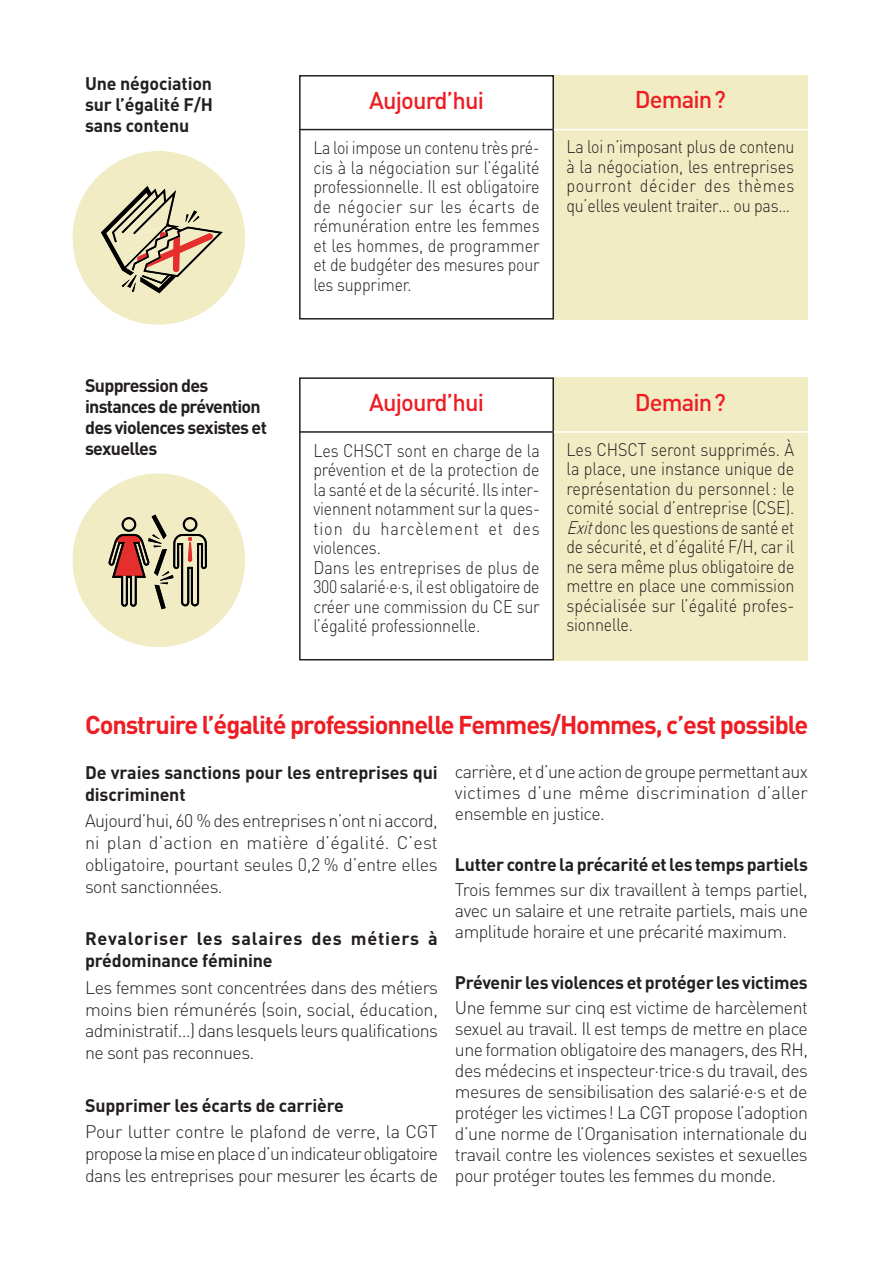
<style>
.page{position:relative;width:893px;height:1263px;background:#fff}
.page>*{position:absolute;margin:0;border:0;box-sizing:border-box;transform-origin:0 0}
.t1{font:700 25.5px "DIN";letter-spacing:-.04em;color:#ee1d23}
.t2{font:500 24px "DIN";letter-spacing:-.035em;color:#ee1d23}
.t3{font:300 18px/21px "DIN";letter-spacing:-.015em;color:#231f20;text-align:justify}
.t4{font:300 18px/19.5px "DIN";letter-spacing:-.015em;color:#231f20;text-align:justify;scale:.89 1}
.t5{font:300 18px/19.5px "DIN";letter-spacing:-.015em;color:#231f20;text-align:justify;scale:.9 1}
.t6{font:700 18px/21px "DIN";letter-spacing:-.01em;color:#231f20;text-align:justify}
.t7{font:700 18px/21px "DIN";letter-spacing:-.04em;color:#231f20}
.t8{font:700 18px/22px "DIN";letter-spacing:.03em;color:#231f20}
.s1{font-style:italic}
</style>
<div class="page">
<div style="left:553px;top:377px;width:255px;height:283px;background:#f1ecc3"></div>
<div style="left:553px;top:75px;width:255px;height:245px;background:#f1ecc3"></div>
<div style="left:299px;top:75px;width:255px;height:245px;border:2px solid #231f20"></div>
<div style="left:299px;top:377px;width:255px;height:283px;border:2px solid #231f20"></div>
<hr style="left:300px;top:129px;width:254px;height:1px;background:#231f20">
<hr style="left:300px;top:431px;width:254px;height:2px;background:#231f20">
<hr style="left:554px;top:129px;width:254px;height:1px;background:#fff">
<hr style="left:554px;top:431px;width:254px;height:2px;background:#fff">
<svg style="left:72px;top:151px;width:173px;height:174px"></svg>
<svg style="left:72px;top:473px;width:173px;height:174px"></svg>
<p class="t6" style="left:85px;top:72px;width:129px">Une négociation sur l’égalité F/H sans contenu</p>
<p class="t7" style="left:85px;top:375px;width:183px">Suppression des instances de prévention des violences sexistes et sexuelles</p>
<h2 class="t2" style="left:369px;top:85px;width:116px">Aujourd’hui</h2>
<p class="t4" style="left:313px;top:138px;width:256px">La loi impose un contenu très pré&shy;cis à la négociation sur l’égalité professionnelle. Il est obligatoire de négocier sur les écarts de rémunération entre les femmes et les hommes, de programmer et de budgéter des mesures pour les supprimer.</p>
<h2 class="t2" style="left:635px;top:84px;width:93px">Demain ?</h2>
<p class="t4" style="left:566px;top:137px;width:258px">La loi n’imposant plus de contenu à la négociation, les entreprises pourront décider des thèmes qu’elles veulent traiter… ou pas…</p>
<h2 class="t2" style="left:369px;top:387px;width:116px">Aujourd’hui</h2>
<p class="t4" style="left:313px;top:440px;width:256px;text-align:left">Les CHSCT sont en charge de la prévention et de la protection de la santé et de la sécurité. Ils inter&shy;viennent notamment sur la ques&shy;tion du harcèlement et des violences.<br>Dans les entreprises de plus de<br>300 salarié·e·s, il est obligatoire de créer une commission du CE sur l’égalité professionnelle.</p>
<h2 class="t2" style="left:635px;top:387px;width:93px">Demain ?</h2>
<p class="t5" style="left:566px;top:439px;width:255px">Les CHSCT seront supprimés. À la place, une instance unique de représentation du personnel : le comité social d’entreprise (CSE).<br><span class="s1">Exit</span>donc les questions de santé et de sécurité, et d’égalité F/H, car il ne sera même plus obligatoire de mettre en place une commission spécialisée sur l’égalité profes&shy;sionnelle.</p>
<h1 class="t1" style="left:85px;top:708px;width:725px">Construire l’égalité professionnelle Femmes/Hommes, c’est possible</h1>
<p class="t6" style="left:85px;top:760px;width:354px;line-height:22px">De vraies sanctions pour les entreprises qui discriminent</p>
<p class="t3" style="left:85px;top:809px;width:354px;line-height:22px">Aujourd’hui, 60 % des entreprises n’ont ni accord, ni plan d’action en matière d’égalité. C’est obligatoire, pourtant seules 0,2 % d’entre elles sont sanctionnées.</p>
<p class="t8" style="left:85px;top:927px;width:354px">Revaloriser les salaires des métiers à prédominance féminine</p>
<p class="t3" style="left:85px;top:976px;width:355px;line-height:22px">Les femmes sont concentrées dans des métiers moins bien rémunérés (soin, social, éducation, administratif…) dans lesquels leurs qualifications ne sont pas reconnues.</p>
<p class="t6" style="left:85px;top:1094px;width:260px">Supprimer les écarts de carrière</p>
<p class="t3" style="left:85px;top:1120px;width:354px;line-height:22px">Pour lutter contre le plafond de verre, la CGT propose la mise en place d’un indicateur obligatoire dans les entreprises pour mesurer les écarts de</p>
<p class="t3" style="left:455px;top:761px;width:355px">carrière, et d’une action de groupe permettant aux victimes d’une même discrimination d’aller ensemble en justice.</p>
<p class="t6" style="left:455px;top:853px;width:354px">Lutter contre la précarité et les temps partiels</p>
<p class="t3" style="left:455px;top:879px;width:355px">Trois femmes sur dix travaillent à temps partiel, avec un salaire et une retraite partiels, mais une amplitude horaire et une précarité maximum.</p>
<p class="t6" style="left:455px;top:971px;width:354px">Prévenir les violences et protéger les victimes</p>
<p class="t3" style="left:455px;top:997px;width:355px">Une femme sur cinq est victime de harcèlement sexuel au travail. Il est temps de mettre en place une formation obligatoire des managers, des RH, des médecins et inspecteur·trice·s du travail, des mesures de sensibilisation des salarié·e·s et de protéger les victimes ! La CGT propose l’adoption d’une norme de l’Organisation internationale du travail contre les violences sexistes et sexuelles pour protéger toutes les femmes du monde.</p>
</div>
